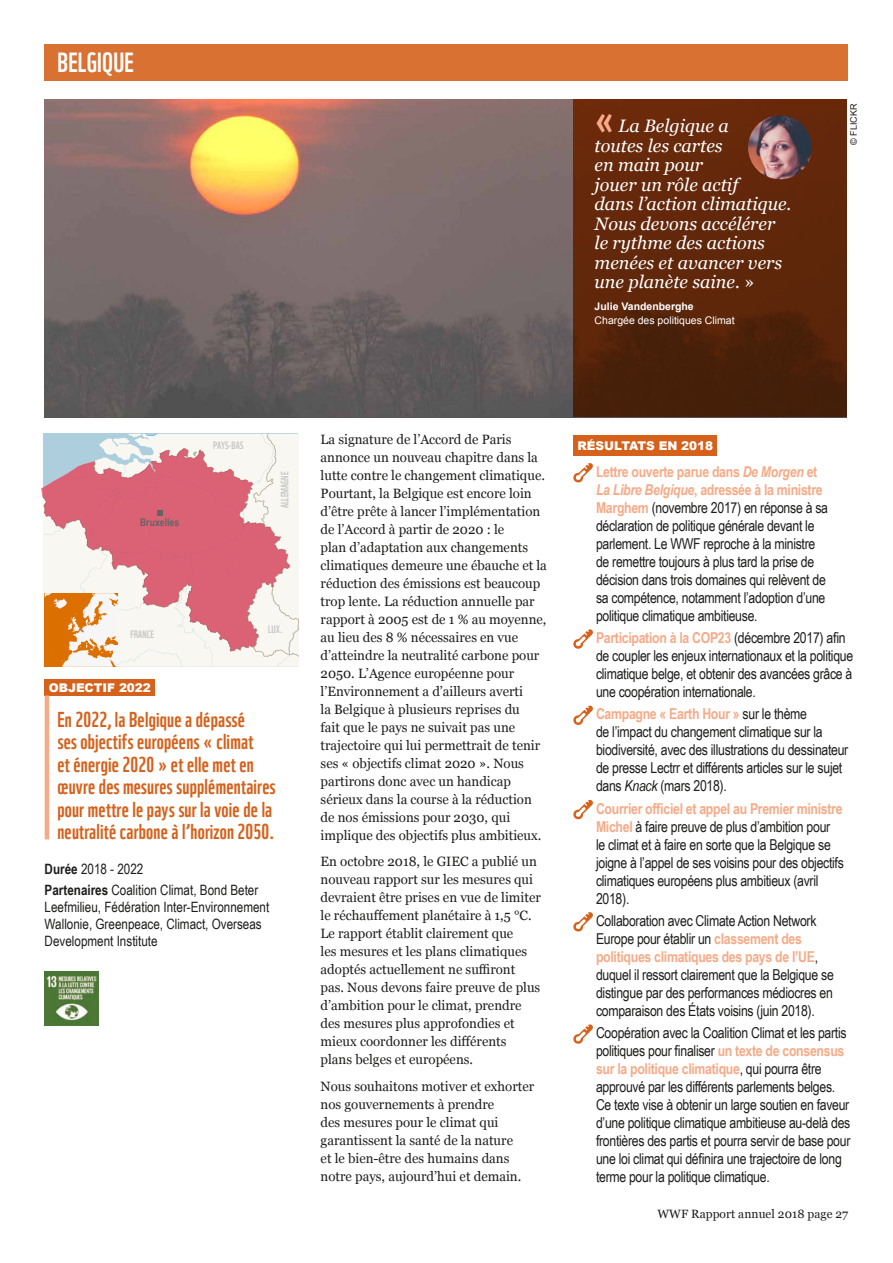
<style>
.page{position:relative;width:893px;height:1263px;background:#fff}
.page>*{position:absolute;margin:0;border:0;box-sizing:border-box;transform-origin:0 0}
.t1{font:45px "WWF";color:#f6aa87}
.t2{font:27px "WWF";letter-spacing:.01em;color:#fff}
.t3{font:21px/22.5px "WWF";letter-spacing:.01em;color:#d5611b}
.t4{font:italic 18px/19.5px "Georgia";color:#fff}
.t5{font:15px/18px "Arial Narrow";letter-spacing:-.02em;color:#1d1d1b}
.t6{font:14.25px/17.1px "Arial Narrow";color:#1d1d1b}
.t7{font:13.5px/18px "Georgia";color:#1d1d1b}
.t8{font:900 12px "Arial";letter-spacing:-.005em;color:#fff}
.t9{font:12px "Georgia";letter-spacing:.005em;color:#1d1d1b}
.t10{font:10.5px "WWF";letter-spacing:.005em;color:#c7c7c6}
.t11{font:10.5px "Arial";color:#fff}
.t12{font:700 10.5px "Arial";color:#fff}
.t13{font:700 10.5px "Arial Narrow";letter-spacing:.005em;color:#646463}
.t14{font:9px "Arial";color:#1d1d1b}
.s1{font-style:normal}
.s2{font-weight:700}
.s3{font-weight:700;color:#f6aa87}
.s4{font-weight:700;font-style:italic;color:#f6aa87}
.s5{font-style:italic}
</style>
<div class="page">
<img style="left:45px;top:100px;width:528px;height:317px">
<div style="left:573px;top:100px;width:274px;height:317px;background:linear-gradient(to bottom,#702b0c,#472009)"></div>
<div style="left:45px;top:45px;width:803px;height:36px;background:#d97132"></div>
<div style="left:45px;top:679px;width:110px;height:16px;background:#d5611b"></div>
<hr style="left:45px;top:695px;width:4px;height:144px;background:#f6aa87">
<div style="left:573px;top:435px;width:144px;height:21px;background:#d5611b"></div>
<svg style="left:573px;top:463px;width:20px;height:20px"></svg>
<svg style="left:573px;top:629px;width:20px;height:20px"></svg>
<svg style="left:573px;top:705px;width:20px;height:20px"></svg>
<svg style="left:573px;top:800px;width:20px;height:20px"></svg>
<svg style="left:573px;top:912px;width:20px;height:20px"></svg>
<svg style="left:573px;top:1024px;width:20px;height:20px"></svg>
<img style="left:748px;top:116px;width:64px;height:63px;border-radius:32px">
<svg style="left:44px;top:434px;width:254px;height:233px"></svg>
<img style="left:45px;top:972px;width:53px;height:53px">
<h2 class="t2" style="left:57px;top:42px;width:78px">BELGIQUE</h2>
<h1 class="t1" style="left:595px;top:84px;width:22px">«</h1>
<p class="t4" style="left:595px;top:115px;width:198px;text-indent:24px">La Belgique a<br>toutes les cartes<br>en main pour<br>jouer un rôle actif<br>dans l’action climatique.<br>Nous devons accélérer le rythme des actions menées et avancer vers une planète saine. <span class="s1">»</span></p>
<p class="t12" style="left:595px;top:299px;width:101px">Julie Vandenberghe</p>
<p class="t11" style="left:595px;top:313px;width:142px">Chargée des politiques Climat</p>
<p class="t14" style="left:848px;top:145px;width:43px;rotate:-90deg">© FLICKR</p>
<p class="t13" style="left:140px;top:514px;width:41px">Bruxelles</p>
<p class="t10" style="left:213px;top:437px;width:32px">PAYS-BAS</p>
<p class="t10" style="left:277px;top:508px;width:38px;rotate:-90deg">ALLEMAGNE</p>
<p class="t10" style="left:131px;top:625px;width:25px">FRANCE</p>
<p class="t10" style="left:268px;top:621px;width:16px">LUX.</p>
<p class="t8" style="left:49px;top:679px;width:103px">OBJECTIF 2022</p>
<h3 class="t3" style="left:57px;top:706px;width:220px">En 2022, la Belgique a dépassé<br>ses objectifs européens « climat<br>et énergie 2020 » et elle met en œuvre des mesures supplémentaires pour mettre le pays sur la voie de la neutralité carbone à l’horizon 2050.</h3>
<p class="t6" style="left:45px;top:857px;width:215px;line-height:21.3px"><span class="s2">Durée</span> 2018 - 2022<br><span class="s2">Partenaires</span> Coalition Climat, Bond Beter</p>
<p class="t6" style="left:45px;top:898px;width:226px">Leefmilieu, Fédération Inter-Environnement<br>Wallonie, Greenpeace, Climact, Overseas<br>Development Institute</p>
<p class="t7" style="left:321px;top:430px;width:228px">La signature de l’Accord de Paris annonce un nouveau chapitre dans la lutte contre le changement climatique.<br>Pourtant, la Belgique est encore loin d’être prête à lancer l’implémentation de l’Accord à partir de 2020 : le<br>plan d’adaptation aux changements climatiques demeure une ébauche et la réduction des émissions est beaucoup trop lente. La réduction annuelle par rapport à 2005 est de 1 % au moyenne, au lieu des 8 % nécessaires en vue d’atteindre la neutralité carbone pour 2050. L’Agence européenne pour l’Environnement a d’ailleurs averti<br>la Belgique à plusieurs reprises du<br>fait que le pays ne suivait pas une trajectoire qui lui permettrait de tenir ses « objectifs climat 2020 ». Nous partirons donc avec un handicap sérieux dans la course à la réduction de nos émissions pour 2030, qui implique des objectifs plus ambitieux.</p>
<p class="t7" style="left:321px;top:852px;width:222px">En octobre 2018, le GIEC a publié un nouveau rapport sur les mesures qui devraient être prises en vue de limiter le réchauffement planétaire à 1,5 °C.<br>Le rapport établit clairement que<br>les mesures et les plans climatiques adoptés actuellement ne suffiront pas. Nous devons faire preuve de plus d’ambition pour le climat, prendre des mesures plus approfondies et mieux coordonner les différents plans belges et européens.</p>
<p class="t7" style="left:321px;top:1077px;width:215px">Nous souhaitons motiver et exhorter nos gouvernements à prendre<br>des mesures pour le climat qui garantissent la santé de la nature<br>et le bien-être des humains dans notre pays, aujourd’hui et demain.</p>
<p class="t8" style="left:578px;top:437px;width:137px">RÉSULTATS EN 2018</p>
<p class="t5" style="left:596px;top:462px;width:233px"><span class="s3">Lettre ouverte parue dans</span> <span class="s4">De Morgen</span> <span class="s3">et </span><span class="s4">La Libre Belgique</span><span class="s3">, adressée à la ministre Marghem</span> (novembre 2017) en réponse à sa déclaration de politique générale devant le parlement. Le WWF reproche à la ministre de remettre toujours à plus tard la prise de décision dans trois domaines qui relèvent de sa compétence, notamment l’adoption d’une politique climatique ambitieuse.</p>
<p class="t5" style="left:596px;top:628px;width:259px"><span class="s3">Participation à la COP23</span> (décembre 2017) afin de coupler les enjeux internationaux et la politique climatique belge, et obtenir des avancées grâce à une coopération internationale.</p>
<p class="t5" style="left:596px;top:704px;width:254px"><span class="s3">Campagne « Earth Hour »</span> sur le thème<br>de l’impact du changement climatique sur la biodiversité, avec des illustrations du dessinateur de presse Lectrr et différents articles sur le sujet dans <span class="s5">Knack</span> (mars 2018).</p>
<p class="t5" style="left:596px;top:799px;width:249px"><span class="s3">Courrier officiel et appel au Premier ministre Michel</span> à faire preuve de plus d’ambition pour<br>le climat et à faire en sorte que la Belgique se joigne à l’appel de ses voisins pour des objectifs climatiques européens plus ambitieux (avril 2018).</p>
<p class="t5" style="left:596px;top:911px;width:239px">Collaboration avec Climate Action Network Europe pour établir un <span class="s3">classement des politiques climatiques des pays de l’UE</span>, duquel il ressort clairement que la Belgique se distingue par des performances médiocres en comparaison des États voisins (juin 2018).</p>
<p class="t5" style="left:596px;top:1023px;width:256px">Coopération avec la Coalition Climat et les partis politiques pour finaliser <span class="s3">un texte de consensus sur la politique climatique</span>, qui pourra être approuvé par les différents parlements belges.<br>Ce texte vise à obtenir un large soutien en faveur d’une politique climatique ambitieuse au-delà des frontières des partis et pourra servir de base pour une loi climat qui définira une trajectoire de long terme pour la politique climatique.</p>
<p class="t9" style="left:657px;top:1205px;width:192px">WWF Rapport annuel 2018 page 27</p>
</div>
